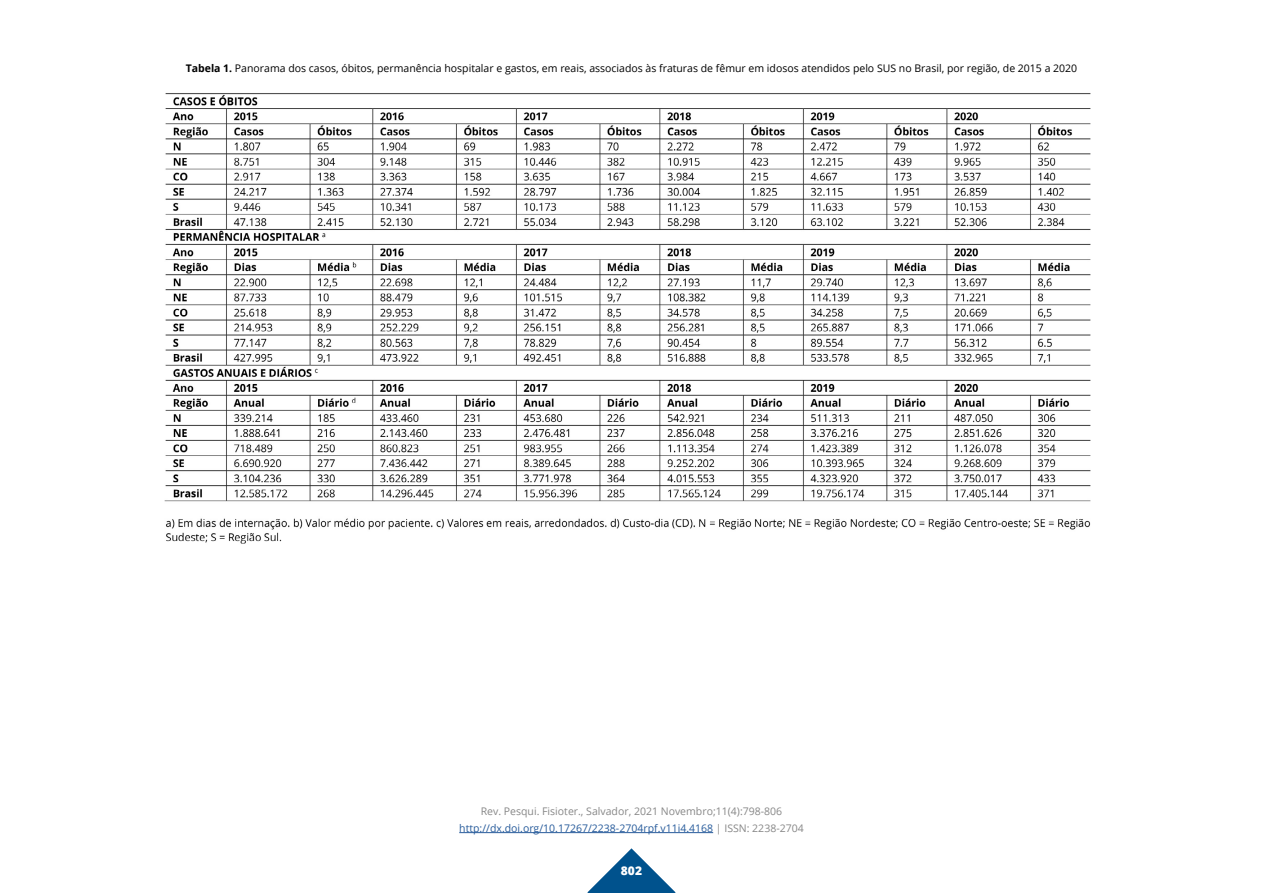
<style>
.page{position:relative;width:1263px;height:893px;background:#fff}
.page>*{position:absolute;margin:0;border:0;box-sizing:border-box;transform-origin:0 0}
.t1{font:800 12px "Open Sans";color:#fff}
.t2{font:10.5px "Open Sans";color:#000}
.t3{font:10.5px/16.5px "Open Sans";color:#878787;text-align:center}
.s1{font-weight:700}
.s2{color:#275b9b}
</style>
<div class="page">
<svg style="left:587px;top:848px;width:89px;height:45px"></svg>
<hr style="left:459px;top:832px;width:254px;height:1px;background:#275b9b">
<img style="left:164px;top:93px;width:927px;height:451px">
<p class="t2" style="left:186px;top:61px;width:893px"><span class="s1">Tabela 1.</span> Panorama dos casos, óbitos, permanência hospitalar e gastos, em reais, associados às fraturas de fêmur em idosos atendidos pelo SUS no Brasil, por região, de 2015 a 2020</p>
<p class="t3" style="left:459px;top:803px;width:346px">Rev. Pesqui. Fisioter., Salvador, 2021 Novembro;11(4):798-806 <span class="s2">http://dx.doi.org/10.17267/2238-2704rpf.v11i4.4168</span> | ISSN: 2238-2704</p>
<p class="t1" style="left:621px;top:862px;width:23px">802</p>
</div>
